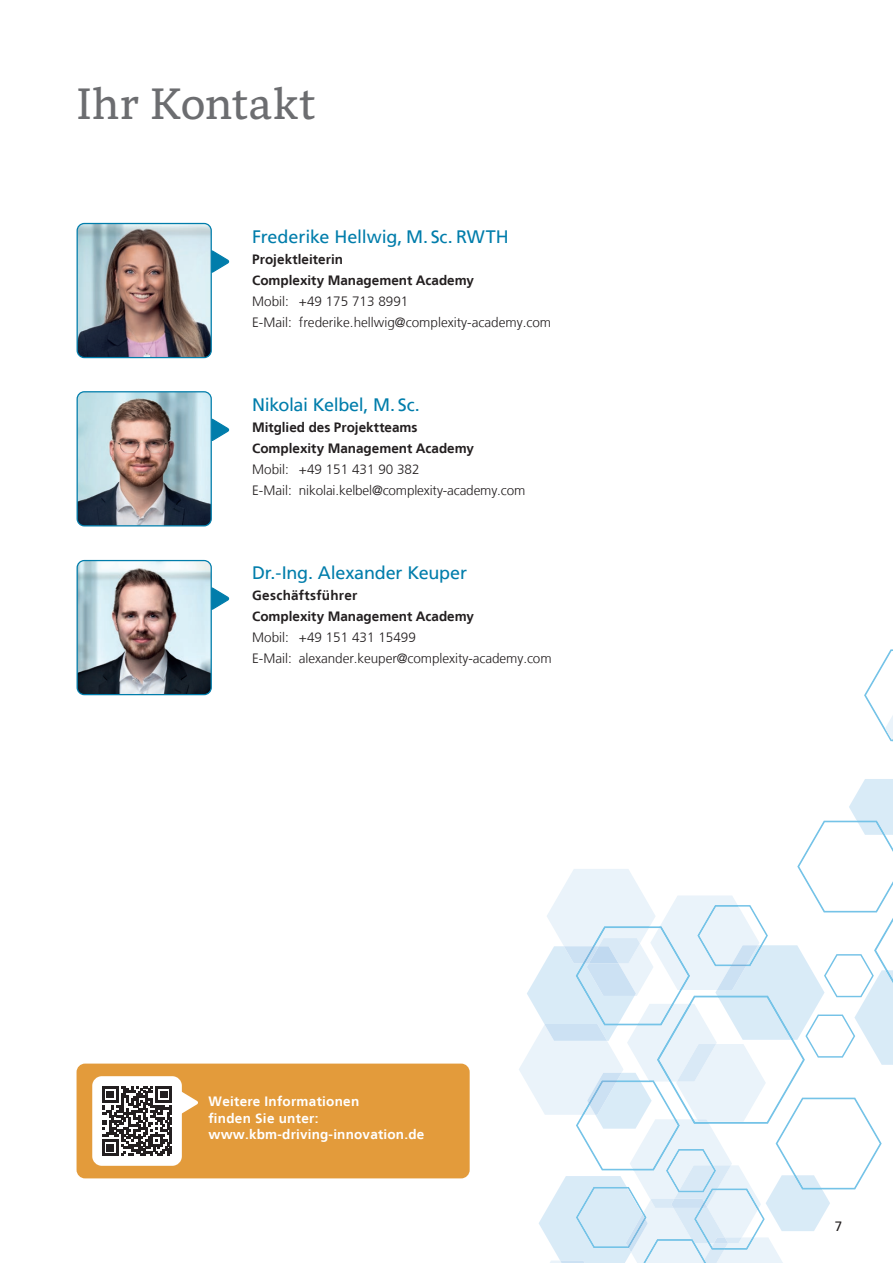
<style>
.page{position:relative;width:893px;height:1263px;background:#fff}
.page>*{position:absolute;margin:0;border:0;box-sizing:border-box;transform-origin:0 0}
.t1{font:45px "Mundo Serif";letter-spacing:.01em;color:#6c6d70}
.t2{font:18px "Frutiger LT";letter-spacing:-.01em;color:#017dab}
.t3{font:300 13.5px/21px "Frutiger LT";color:#231f20}
.t4{font:700 13.5px/21px "Frutiger LT";color:#231f20}
.t5{font:700 13.5px/16.5px "Frutiger LT";letter-spacing:.02em;color:#fff}
.t6{font:13.5px "Frutiger LT";color:#231f20}
</style>
<div class="page">
<svg style="left:212px;top:250px;width:17px;height:23px"></svg>
<svg style="left:212px;top:587px;width:17px;height:23px"></svg>
<svg style="left:212px;top:418px;width:17px;height:23px"></svg>
<div style="left:77px;top:1063px;width:393px;height:115px;background:#e39b3b;border-radius:9px"></div>
<div style="left:92px;top:1076px;width:90px;height:90px;background:#fff;border-radius:10px"></div>
<svg style="left:102px;top:1086px;width:96px;height:70px"></svg>
<img style="left:77px;top:560px;width:134px;height:135px">
<div style="left:77px;top:560px;width:135px;height:135px;border:1px solid #017dab;border-radius:7px"></div>
<img style="left:77px;top:223px;width:134px;height:135px">
<div style="left:77px;top:223px;width:135px;height:135px;border:1px solid #017dab;border-radius:7px"></div>
<img style="left:77px;top:392px;width:134px;height:134px">
<div style="left:77px;top:391px;width:135px;height:135px;border:1px solid #017dab;border-radius:7px"></div>
<svg style="left:864px;top:649px;width:29px;height:93px"></svg>
<svg style="left:519px;top:779px;width:374px;height:484px"></svg>
<h1 class="t1" style="left:77px;top:73px;width:240px">Ihr Kontakt</h1>
<h2 class="t2" style="left:252px;top:226px;width:258px">Frederike Hellwig, M. Sc. RWTH</h2>
<p class="t4" style="left:252px;top:249px;width:223px">Projektleiterin<br>Complexity Management Academy</p>
<p class="t3" style="left:252px;top:291px;width:301px">Mobil: +49 175 713 8991<br>E-Mail: frederike.hellwig@complexity-academy.com</p>
<h2 class="t2" style="left:252px;top:394px;width:169px">Nikolai Kelbel, M. Sc.</h2>
<p class="t4" style="left:252px;top:417px;width:223px">Mitglied des Projektteams<br>Complexity Management Academy</p>
<p class="t3" style="left:252px;top:459px;width:275px">Mobil: +49 151 431 90 382<br>E-Mail: nikolai.kelbel@complexity-academy.com</p>
<h2 class="t2" style="left:252px;top:562px;width:216px">Dr.-Ing. Alexander Keuper</h2>
<p class="t4" style="left:252px;top:585px;width:223px">Geschäftsführer<br>Complexity Management Academy</p>
<p class="t3" style="left:252px;top:627px;width:301px">Mobil: +49 151 431 15499<br>E-Mail: alexander.keuper@complexity-academy.com</p>
<p class="t5" style="left:209px;top:1093px;width:217px">Weitere Informationen<br>finden Sie unter: www.kbm-driving-innovation.de</p>
<p class="t6" style="left:835px;top:1218px;width:9px">7</p>
</div>
